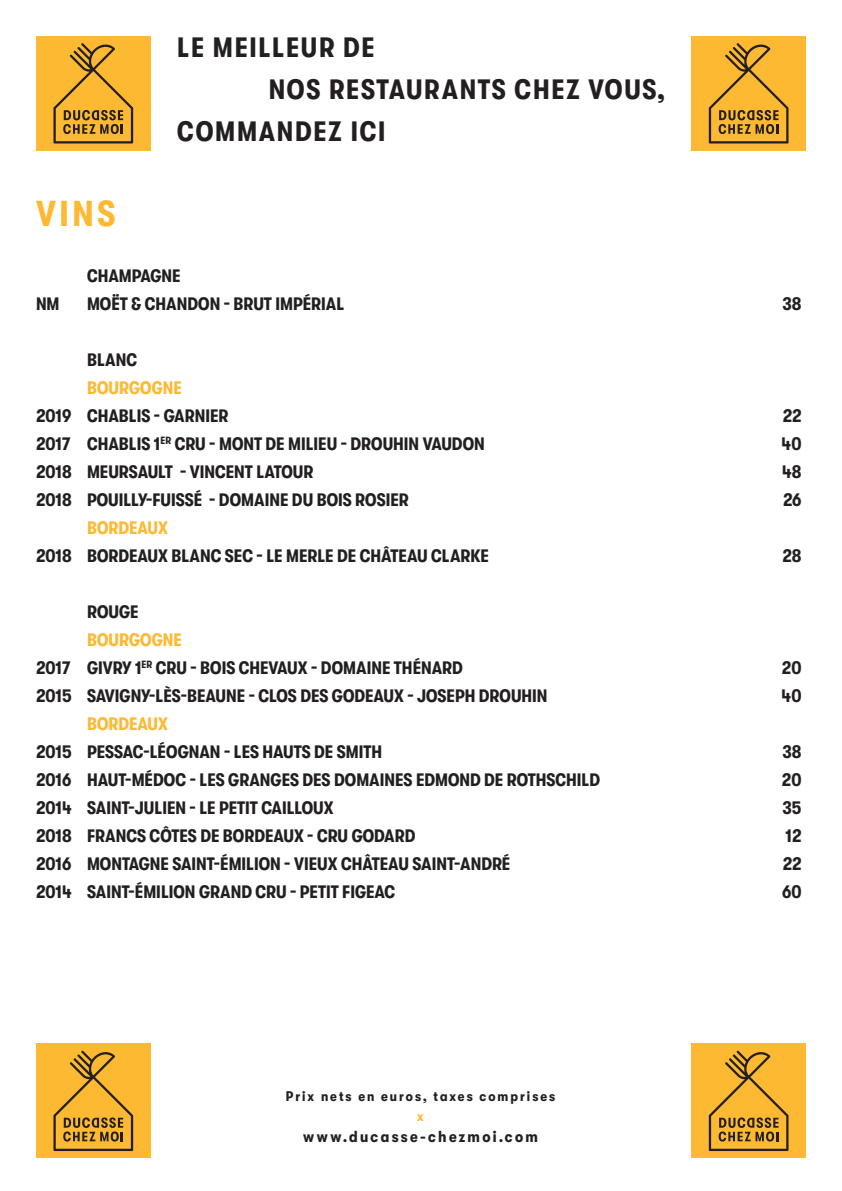
<style>
.page{position:relative;width:842px;height:1191px;background:#fff}
.page>*{position:absolute;margin:0;border:0;box-sizing:border-box;transform-origin:0 0}
.t1{font:700 condensed 36px "GT Walsheim";color:#fdb931}
.t2{font:700 condensed 28px "GT Walsheim";letter-spacing:.06em;color:#231f20}
.t3{font:700 condensed 18px "GT Walsheim";color:#231f20}
.t4{font:700 condensed 18px "GT Walsheim";color:#fdb931}
.Titre{font:700 condensed 16px "GT Walsheim";letter-spacing:.145em;color:#231f20}
.Titre-2{font:700 condensed 14px "GT Walsheim";letter-spacing:.145em;color:#231f20}
.Titre-3{font:700 condensed 14px "GT Walsheim";color:#fdb931}
</style>
<div class="page">
<div style="left:691px;top:36px;width:115px;height:115px;background:#fdb931"></div>
<div style="left:36px;top:36px;width:115px;height:115px;background:#fdb931"></div>
<svg style="left:709px;top:43px;width:79px;height:100px"></svg>
<svg style="left:53px;top:43px;width:80px;height:100px"></svg>
<div style="left:691px;top:1043px;width:115px;height:115px;background:#fdb931"></div>
<div style="left:36px;top:1043px;width:115px;height:115px;background:#fdb931"></div>
<svg style="left:709px;top:1050px;width:79px;height:101px"></svg>
<svg style="left:53px;top:1050px;width:80px;height:101px"></svg>
<p class="t1" style="left:36px;top:193px;width:81px">VINS</p>
<p class="t2" style="left:177px;top:32px;width:199px">LE MEILLEUR DE</p>
<p class="t2" style="left:269px;top:74px;width:398px">NOS RESTAURANTS CHEZ VOUS,</p>
<p class="t2" style="left:177px;top:116px;width:210px">COMMANDEZ ICI</p>
<p class="t3" style="left:87px;top:266px;width:95px">CHAMPAGNE</p>
<p class="t3" style="left:36px;top:294px;width:25px">NM</p>
<p class="t3" style="left:87px;top:294px;width:259px">MOËT &amp; CHANDON - BRUT IMPÉRIAL</p>
<p class="t3" style="left:782px;top:294px;width:21px">38</p>
<p class="t3" style="left:87px;top:350px;width:52px">BLANC</p>
<p class="t4" style="left:87px;top:378px;width:96px">BOURGOGNE</p>
<p class="t3" style="left:36px;top:406px;width:194px">2019 CHABLIS - GARNIER</p>
<p class="t3" style="left:783px;top:406px;width:20px">22</p>
<p class="t3" style="left:36px;top:434px;width:450px">2017 CHABLIS 1<sup>ER</sup> CRU - MONT DE MILIEU - DROUHIN VAUDON</p>
<p class="t3" style="left:782px;top:434px;width:21px">40</p>
<p class="t3" style="left:36px;top:462px;width:279px">2018 MEURSAULT - VINCENT LATOUR</p>
<p class="t3" style="left:782px;top:462px;width:21px">48</p>
<p class="t3" style="left:36px;top:490px;width:374px">2018 POUILLY-FUISSÉ - DOMAINE DU BOIS ROSIER</p>
<p class="t3" style="left:783px;top:490px;width:20px">26</p>
<p class="t4" style="left:87px;top:518px;width:82px">BORDEAUX</p>
<p class="t3" style="left:36px;top:546px;width:454px">2018 BORDEAUX BLANC SEC - LE MERLE DE CHÂTEAU CLARKE</p>
<p class="t3" style="left:783px;top:546px;width:20px">28</p>
<p class="t3" style="left:87px;top:602px;width:53px">ROUGE</p>
<p class="t4" style="left:87px;top:630px;width:96px">BOURGOGNE</p>
<p class="t3" style="left:36px;top:658px;width:428px">2017 GIVRY 1<sup>ER</sup> CRU - BOIS CHEVAUX - DOMAINE THÉNARD</p>
<p class="t3" style="left:782px;top:658px;width:21px">20</p>
<p class="t3" style="left:36px;top:686px;width:513px">2015 SAVIGNY-LÈS-BEAUNE - CLOS DES GODEAUX - JOSEPH DROUHIN</p>
<p class="t3" style="left:782px;top:686px;width:21px">40</p>
<p class="t4" style="left:87px;top:714px;width:82px">BORDEAUX</p>
<p class="t3" style="left:36px;top:742px;width:348px">2015 PESSAC-LÉOGNAN - LES HAUTS DE SMITH</p>
<p class="t3" style="left:782px;top:742px;width:21px">38</p>
<p class="t3" style="left:36px;top:770px;width:566px">2016 HAUT-MÉDOC - LES GRANGES DES DOMAINES EDMOND DE ROTHSCHILD</p>
<p class="t3" style="left:782px;top:770px;width:21px">20</p>
<p class="t3" style="left:36px;top:798px;width:299px">2014 SAINT-JULIEN - LE PETIT CAILLOUX</p>
<p class="t3" style="left:782px;top:798px;width:20px">35</p>
<p class="t3" style="left:36px;top:826px;width:381px">2018 FRANCS CÔTES DE BORDEAUX - CRU GODARD</p>
<p class="t3" style="left:785px;top:826px;width:17px">12</p>
<p class="t3" style="left:36px;top:854px;width:476px">2016 MONTAGNE SAINT-ÉMILION - VIEUX CHÂTEAU SAINT-ANDRÉ</p>
<p class="t3" style="left:783px;top:854px;width:20px">22</p>
<p class="t3" style="left:36px;top:882px;width:361px">2014 SAINT-ÉMILION GRAND CRU - PETIT FIGEAC</p>
<p class="t3" style="left:782px;top:882px;width:21px">60</p>
<p class="Titre-2" style="left:286px;top:1088px;width:271px">Prix nets en euros, taxes comprises</p>
<p class="Titre-3" style="left:417px;top:1108px;width:8px">x</p>
<p class="Titre" style="left:303px;top:1127px;width:236px">www.ducasse-chezmoi.com</p>
</div>
